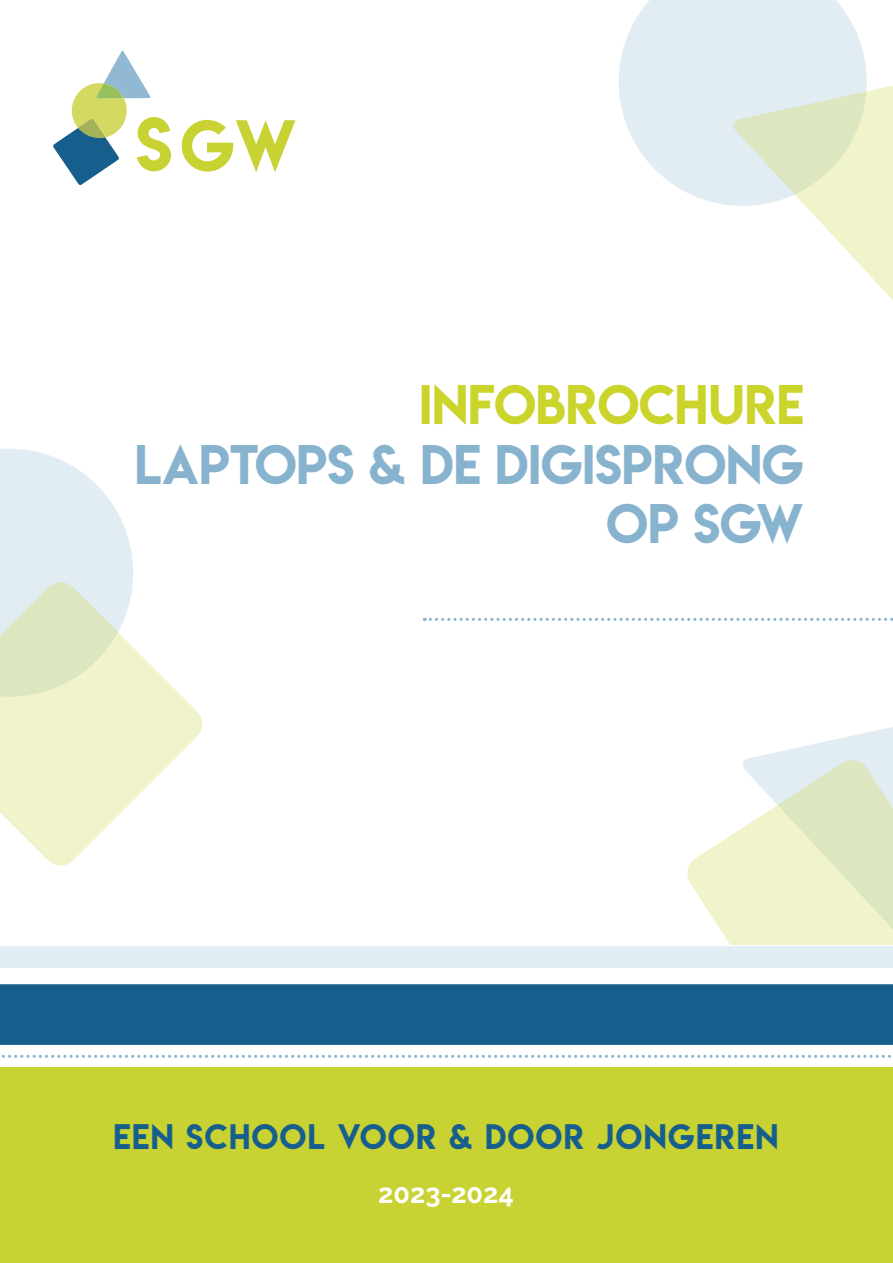
<style>
.page{position:relative;width:893px;height:1263px;background:#fff}
.page>*{position:absolute;margin:0;border:0;box-sizing:border-box;transform-origin:0 0}
.t1{font:64.65px "Lemon Milk";color:#c9d233}
.t2{font:49.5px "Lemon Milk";color:#88b3ce}
.t3{font:49.5px "Lemon Milk";color:#cad42b}
.t4{font:31.5px "Lemon Milk";letter-spacing:.05em;color:#165f8d}
.t5{font:700 27px "Raleway";color:#fff}
.s1{font-size:67.95px}
</style>
<div class="page">
<svg style="left:752px;top:727px;width:141px;height:31px;fill:#e6eff5"></svg>
<svg style="left:687px;top:758px;width:206px;height:187px;fill:#f1f4ca"></svg>
<svg style="left:53px;top:51px;width:97px;height:134px"></svg>
<div style="left:0;top:1068px;width:893px;height:195px;background:#c9d233"></div>
<svg style="left:2px;top:1055px;width:889px;height:3px"></svg>
<div style="left:0;top:984px;width:893px;height:61px;background:#165f8d"></div>
<svg style="left:0;top:449px;width:133px;height:132px"></svg>
<svg style="left:424px;top:618px;width:469px;height:3px"></svg>
<div style="left:0;top:946px;width:893px;height:22px;background:#e2ecf3"></div>
<svg style="left:0;top:581px;width:203px;height:285px;fill:#f1f4ca"></svg>
<svg style="left:619px;top:0;width:243px;height:206px;fill:#e2ecf3"></svg>
<svg style="left:733px;top:49px;width:160px;height:251px"></svg>
<h1 class="t1" style="left:136px;top:100px;width:162px"><span class="s1">S</span>GW</h1>
<p class="t3" style="left:419px;top:370px;width:386px">INFOBROCHURE</p>
<p class="t2" style="left:135px;top:429px;width:670px">LAPTOPS &amp; DE DIGISPRONG</p>
<p class="t2" style="left:607px;top:488px;width:199px">OP SGW</p>
<p class="t4" style="left:113px;top:1114px;width:666px">EEN SCHOOL VOOR &amp; DOOR JONGEREN</p>
<p class="t5" style="left:378px;top:1178px;width:137px">2023-2024</p>
</div>
